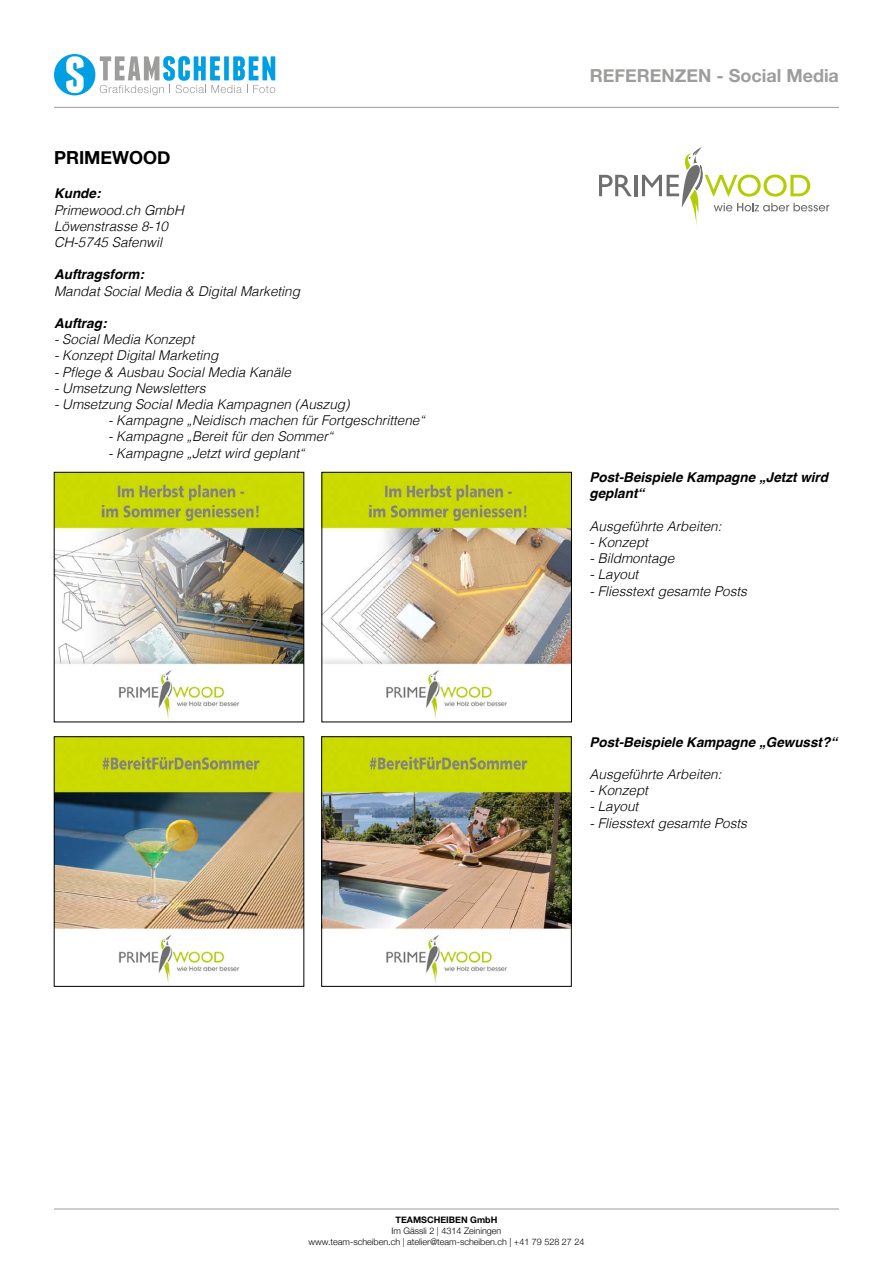
<style>
.page{position:relative;width:893px;height:1263px;background:#fff}
.page>*{position:absolute;margin:0;border:0;box-sizing:border-box;transform-origin:0 0}
.t1{font:700 18px "Helvetica Neue";color:#9d9d9c}
.t2{font:700 18px "Helvetica Neue";color:#000}
.t3{font:italic 300 13.5px/16.2px "Helvetica";color:#000}
.t4{font:italic 700 13.5px/16.2px "Helvetica";color:#000}
.t5{font:300 9px/10.8px "Helvetica Neue";color:#000;text-align:center}
.t6{font:700 9px "Helvetica Neue";color:#000}
</style>
<div class="page">
<div style="left:54px;top:54px;width:41px;height:41px;background:#009fe3;border-radius:50%"></div>
<svg style="left:66px;top:56px;width:18px;height:37px"></svg>
<svg style="left:100px;top:56px;width:175px;height:39px"></svg>
<hr style="left:54px;top:107px;width:785px;height:1px;background:#9d9d9c">
<hr style="left:54px;top:1208px;width:785px;height:1px;background:#9d9d9c">
<img style="left:56px;top:474px;width:246px;height:245px">
<div style="left:54px;top:472px;width:250px;height:250px;border:1px solid #000"></div>
<img style="left:324px;top:474px;width:246px;height:245px">
<div style="left:322px;top:472px;width:250px;height:250px;border:1px solid #000"></div>
<img style="left:56px;top:738px;width:246px;height:246px">
<div style="left:54px;top:736px;width:250px;height:250px;border:1px solid #000"></div>
<img style="left:323px;top:738px;width:246px;height:246px">
<div style="left:321px;top:736px;width:250px;height:250px;border:1px solid #000"></div>
<hr style="left:634px;top:175px;width:3px;height:21px;background:#706f6f">
<svg style="left:642px;top:147px;width:187px;height:78px"></svg>
<svg style="left:599px;top:175px;width:33px;height:21px"></svg>
<h1 class="t2" style="left:54px;top:144px;width:118px">PRIMEWOOD</h1>
<p class="t4" style="left:54px;top:185px;width:48px">Kunde:</p>
<p class="t3" style="left:54px;top:201px;width:131px">Primewood.ch GmbH<br>Löwenstrasse 8-10<br>CH-5745 Safenwil</p>
<p class="t4" style="left:54px;top:266px;width:91px">Auftragsform:</p>
<p class="t3" style="left:54px;top:282px;width:248px">Mandat Social Media &amp; Digital Marketing</p>
<p class="t4" style="left:54px;top:315px;width:54px">Auftrag:</p>
<p class="t3" style="left:54px;top:330px;width:142px">- Social Media Konzept</p>
<p class="t3" style="left:54px;top:347px;width:166px">- Konzept Digital Marketing</p>
<p class="t3" style="left:54px;top:363px;width:239px">- Pflege &amp; Ausbau Social Media Kanäle</p>
<p class="t3" style="left:54px;top:379px;width:153px">- Umsetzung Newsletters</p>
<p class="t3" style="left:54px;top:395px;width:297px">- Umsetzung Social Media Kampagnen (Auszug)</p>
<p class="t3" style="left:108px;top:411px;width:318px">- Kampagne „Neidisch machen für Fortgeschrittene“</p>
<p class="t3" style="left:108px;top:428px;width:227px">- Kampagne „Bereit für den Sommer“</p>
<p class="t3" style="left:108px;top:444px;width:198px">- Kampagne „Jetzt wird geplant“</p>
<h1 class="t1" style="left:590px;top:61px;width:251px">REFERENZEN - Social Media</h1>
<p class="t4" style="left:589px;top:469px;width:240px">Post-Beispiele Kampagne „Jetzt wird geplant“</p>
<p class="t3" style="left:589px;top:517px;width:134px">Ausgeführte Arbeiten:</p>
<p class="t3" style="left:589px;top:533px;width:60px">- Konzept</p>
<p class="t3" style="left:589px;top:549px;width:86px">- Bildmontage</p>
<p class="t3" style="left:589px;top:566px;width:50px">- Layout</p>
<p class="t3" style="left:589px;top:582px;width:159px">- Fliesstext gesamte Posts</p>
<p class="t4" style="left:589px;top:734px;width:249px">Post-Beispiele Kampagne „Gewusst?“</p>
<p class="t3" style="left:589px;top:765px;width:134px">Ausgeführte Arbeiten:</p>
<p class="t3" style="left:589px;top:781px;width:60px">- Konzept</p>
<p class="t3" style="left:589px;top:798px;width:50px">- Layout</p>
<p class="t3" style="left:589px;top:814px;width:159px">- Fliesstext gesamte Posts</p>
<p class="t6" style="left:396px;top:1213px;width:103px">TEAMSCHEIBEN GmbH</p>
<p class="t5" style="left:309px;top:1225px;width:277px">Im Gässli 2 | 4314 Zeiningen<br>www.team-scheiben.ch | atelier@team-scheiben.ch | +41 79 528 27 24</p>
</div>
